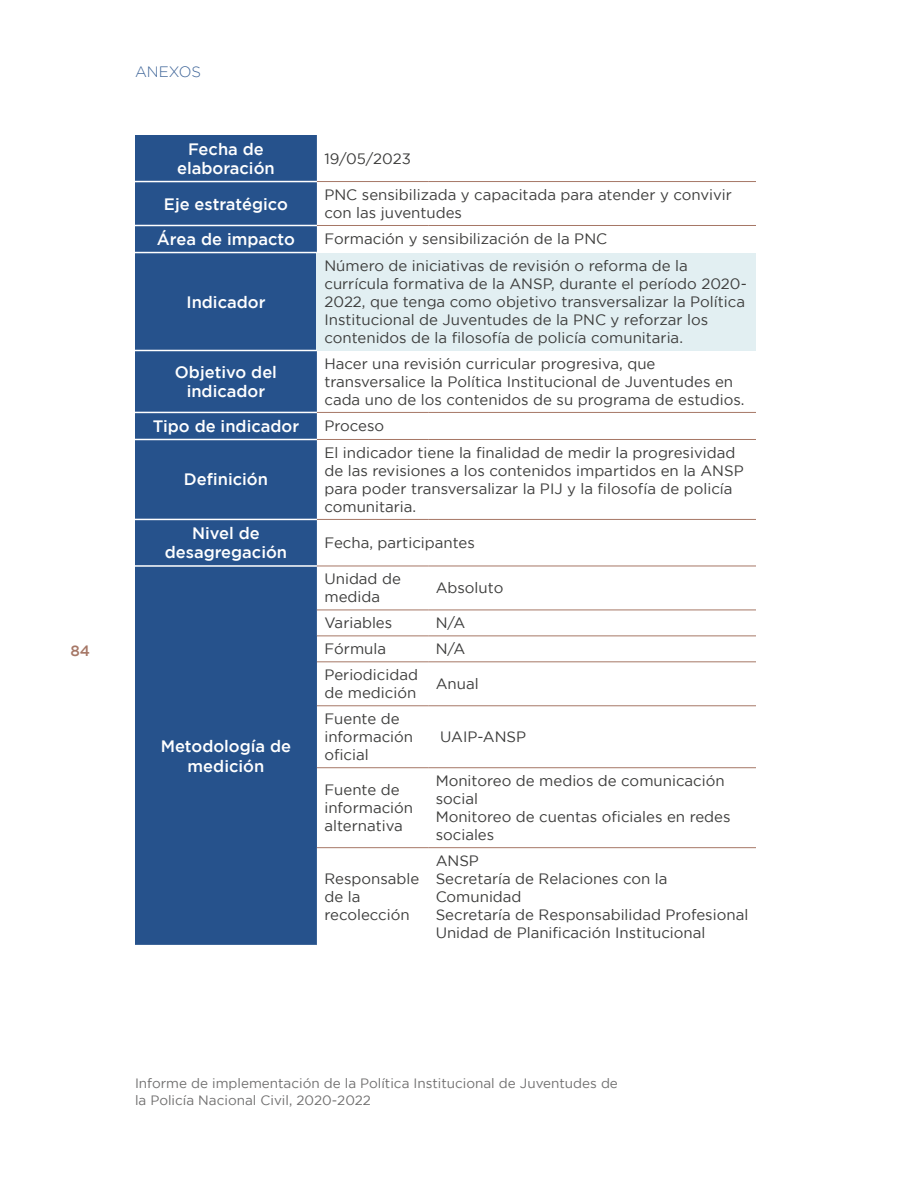
<style>
.page{position:relative;width:918px;height:1188px;background:#fff}
.page>*{position:absolute;margin:0;border:0;box-sizing:border-box;transform-origin:0 0}
.t1{font:500 16.5px/19.5px "Gotham";color:#fff;text-align:center}
.t2{font:15px/18px "Gotham";color:#3c3c3b}
.t3{font:300 15px "Gotham";color:#3c6397}
.t4{font:500 15px "Gotham";color:#a67766}
.t5{font:13.5px/16.5px "Gotham";color:#706f6f}
</style>
<div class="page">
<div style="left:135px;top:135px;width:182px;height:810px;background:#26528c"></div>
<svg style="left:317px;top:350px;width:439px;height:499px"></svg>
<div style="left:317px;top:253px;width:439px;height:97px;background:#e2eff2"></div>
<hr style="left:317px;top:181px;width:111px;height:1px;background:#a67766">
<hr style="left:428px;top:181px;width:328px;height:1px;background:#a67766">
<hr style="left:317px;top:225px;width:111px;height:1px;background:#a67766">
<hr style="left:428px;top:225px;width:328px;height:1px;background:#a67766">
<hr style="left:317px;top:412px;width:111px;height:1px;background:#a67766">
<hr style="left:428px;top:412px;width:328px;height:1px;background:#a67766">
<hr style="left:317px;top:439px;width:111px;height:1px;background:#a67766">
<hr style="left:428px;top:439px;width:328px;height:1px;background:#a67766">
<hr style="left:317px;top:519px;width:111px;height:1px;background:#a67766">
<hr style="left:428px;top:519px;width:328px;height:1px;background:#a67766">
<hr style="left:317px;top:566px;width:111px;height:1px;background:#a67766">
<hr style="left:428px;top:566px;width:328px;height:1px;background:#a67766">
<hr style="left:317px;top:610px;width:111px;height:1px;background:#a67766">
<hr style="left:428px;top:610px;width:328px;height:1px;background:#a67766">
<hr style="left:317px;top:636px;width:111px;height:1px;background:#a67766">
<hr style="left:428px;top:636px;width:328px;height:1px;background:#a67766">
<hr style="left:317px;top:661px;width:111px;height:1px;background:#a67766">
<hr style="left:428px;top:661px;width:328px;height:1px;background:#a67766">
<hr style="left:317px;top:705px;width:111px;height:1px;background:#a67766">
<hr style="left:428px;top:705px;width:328px;height:1px;background:#a67766">
<hr style="left:317px;top:767px;width:111px;height:1px;background:#a67766">
<hr style="left:428px;top:767px;width:328px;height:1px;background:#a67766">
<hr style="left:317px;top:847px;width:111px;height:1px;background:#a67766">
<hr style="left:428px;top:847px;width:328px;height:1px;background:#a67766">
<hr style="left:135px;top:181px;width:182px;height:1px;background:#fff">
<hr style="left:135px;top:225px;width:182px;height:1px;background:#fff">
<hr style="left:135px;top:252px;width:182px;height:1px;background:#fff">
<hr style="left:135px;top:350px;width:182px;height:1px;background:#fff">
<hr style="left:135px;top:412px;width:182px;height:1px;background:#fff">
<hr style="left:135px;top:439px;width:182px;height:1px;background:#fff">
<hr style="left:135px;top:519px;width:182px;height:1px;background:#fff">
<hr style="left:135px;top:565px;width:182px;height:2px;background:#fff">
<p class="t4" style="left:70px;top:642px;width:21px">84</p>
<p class="t3" style="left:135px;top:63px;width:68px">ANEXOS</p>
<p class="t1" style="left:177px;top:139px;width:99px">Fecha de elaboración</p>
<p class="t2" style="left:324px;top:149px;width:88px">19/05/2023</p>
<p class="t1" style="left:164px;top:194px;width:126px">Eje estratégico</p>
<p class="t2" style="left:324px;top:185px;width:409px">PNC sensibilizada y capacitada para atender y convivir con las juventudes</p>
<p class="t1" style="left:157px;top:229px;width:140px">Área de impacto</p>
<p class="t2" style="left:324px;top:230px;width:284px">Formación y sensibilización de la PNC</p>
<p class="t1" style="left:186px;top:292px;width:81px">Indicador</p>
<p class="t2" style="left:324px;top:256px;width:424px">Número de iniciativas de revisión o reforma de la currícula formativa de la ANSP, durante el período 2020- 2022, que tenga como objetivo transversalizar la Política Institucional de Juventudes de la PNC y reforzar los contenidos de la filosofía de policía comunitaria.</p>
<p class="t1" style="left:175px;top:362px;width:104px">Objetivo del indicador</p>
<p class="t2" style="left:324px;top:354px;width:422px">Hacer una revisión curricular progresiva, que transversalice la Política Institucional de Juventudes en cada uno de los contenidos de su programa de estudios.</p>
<p class="t1" style="left:153px;top:416px;width:148px">Tipo de indicador</p>
<p class="t2" style="left:324px;top:417px;width:61px">Proceso</p>
<p class="t1" style="left:184px;top:470px;width:85px">Definición</p>
<p class="t2" style="left:324px;top:443px;width:421px">El indicador tiene la finalidad de medir la progresividad de las revisiones a los contenidos impartidos en la ANSP para poder transversalizar la PIJ y la filosofía de policía comunitaria.</p>
<p class="t1" style="left:165px;top:523px;width:124px">Nivel de desagregación</p>
<p class="t2" style="left:324px;top:534px;width:152px">Fecha, participantes</p>
<p class="t1" style="left:161px;top:736px;width:132px">Metodología de medición</p>
<p class="t2" style="left:324px;top:570px;width:78px">Unidad de medida</p>
<p class="t2" style="left:436px;top:579px;width:69px">Absoluto</p>
<p class="t2" style="left:324px;top:614px;width:69px">Variables</p>
<p class="t2" style="left:436px;top:614px;width:31px">N/A</p>
<p class="t2" style="left:324px;top:640px;width:63px">Fórmula</p>
<p class="t2" style="left:436px;top:640px;width:31px">N/A</p>
<p class="t2" style="left:324px;top:666px;width:95px">Periodicidad de medición</p>
<p class="t2" style="left:436px;top:675px;width:44px">Anual</p>
<p class="t2" style="left:324px;top:710px;width:90px">Fuente de información oficial</p>
<p class="t2" style="left:440px;top:728px;width:88px">UAIP-ANSP</p>
<p class="t2" style="left:324px;top:781px;width:90px">Fuente de información alternativa</p>
<p class="t2" style="left:436px;top:772px;width:296px">Monitoreo de medios de comunicación social<br>Monitoreo de cuentas oficiales en redes sociales</p>
<p class="t2" style="left:324px;top:870px;width:96px">Responsable de la recolección</p>
<p class="t2" style="left:436px;top:852px;width:314px">ANSP<br>Secretaría de Relaciones con la<br>Comunidad<br>Secretaría de Responsabilidad Profesional<br>Unidad de Planificación Institucional</p>
<p class="t5" style="left:135px;top:1075px;width:484px">Informe de implementación de la Política Institucional de Juventudes de la Policía Nacional Civil, 2020-2022</p>
</div>
